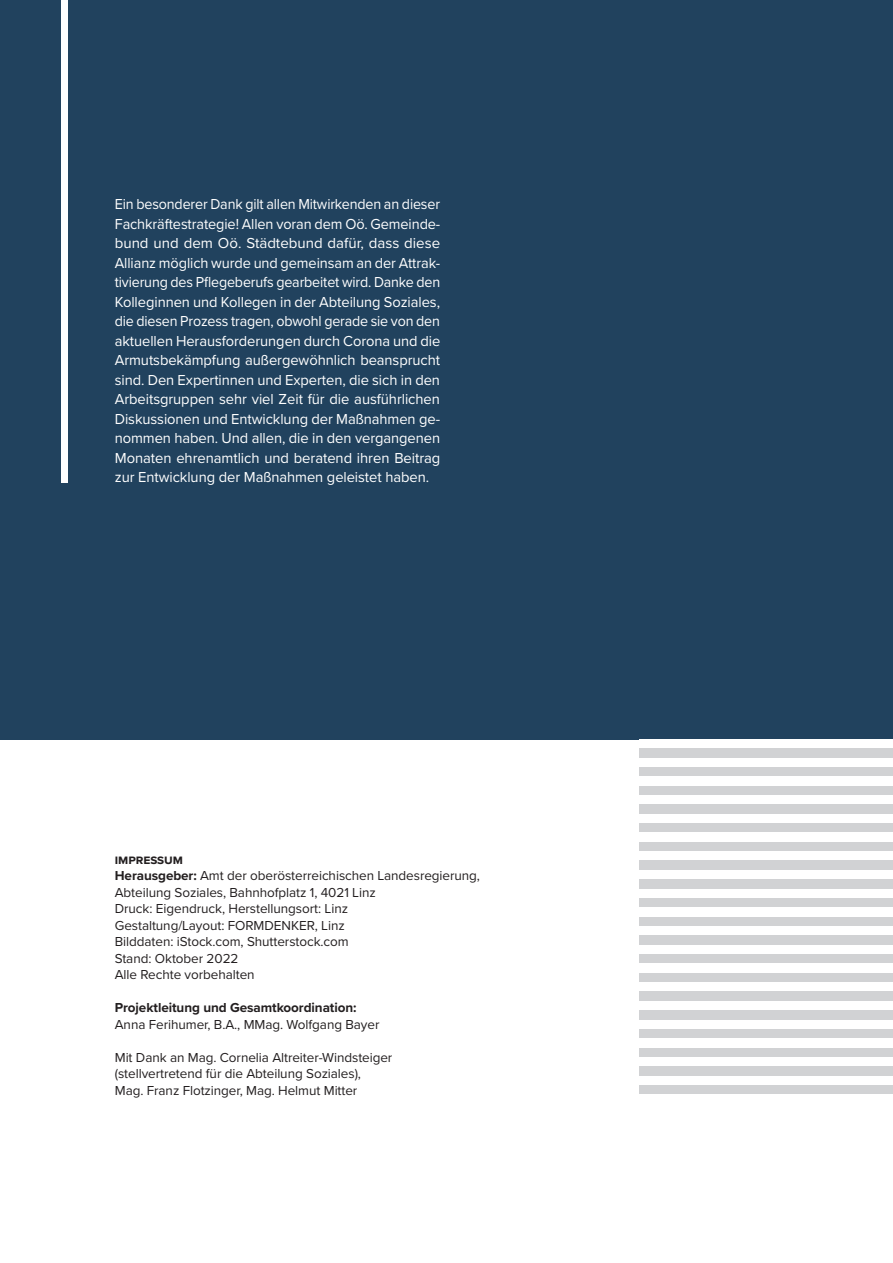
<style>
.page{position:relative;width:893px;height:1263px;background:#fff}
.page>*{position:absolute;margin:0;border:0;box-sizing:border-box;transform-origin:0 0}
.t1{font:15px/19.5px "Proxima Nova";letter-spacing:-.005em;color:#fff;text-align:justify;scale:.95 1}
.t2{font:13.5px/16.5px "Proxima Nova";letter-spacing:-.005em;color:#231f20}
.t3{font:700 13.5px "Proxima Nova";letter-spacing:-.005em;color:#231f20}
.s1{font-weight:700}
</style>
<div class="page">
<div style="left:0;top:0;width:893px;height:739px;background:#21425e"></div>
<div style="left:62px;top:0;width:6px;height:482px;background:#fff"></div>
<div style="left:639px;top:748px;width:254px;height:10px;background:#d1d2d4"></div>
<div style="left:639px;top:767px;width:254px;height:9px;background:#d1d2d4"></div>
<div style="left:639px;top:786px;width:254px;height:9px;background:#d1d2d4"></div>
<div style="left:639px;top:805px;width:254px;height:9px;background:#d1d2d4"></div>
<div style="left:639px;top:823px;width:254px;height:10px;background:#d1d2d4"></div>
<div style="left:639px;top:842px;width:254px;height:9px;background:#d1d2d4"></div>
<div style="left:639px;top:861px;width:254px;height:9px;background:#d1d2d4"></div>
<div style="left:639px;top:879px;width:254px;height:10px;background:#d1d2d4"></div>
<div style="left:639px;top:898px;width:254px;height:9px;background:#d1d2d4"></div>
<div style="left:639px;top:917px;width:254px;height:9px;background:#d1d2d4"></div>
<div style="left:639px;top:936px;width:254px;height:9px;background:#d1d2d4"></div>
<div style="left:639px;top:954px;width:254px;height:10px;background:#d1d2d4"></div>
<div style="left:639px;top:973px;width:254px;height:9px;background:#d1d2d4"></div>
<div style="left:639px;top:992px;width:254px;height:9px;background:#d1d2d4"></div>
<div style="left:639px;top:1010px;width:254px;height:10px;background:#d1d2d4"></div>
<div style="left:639px;top:1029px;width:254px;height:9px;background:#d1d2d4"></div>
<div style="left:639px;top:1048px;width:254px;height:9px;background:#d1d2d4"></div>
<div style="left:639px;top:1066px;width:254px;height:10px;background:#d1d2d4"></div>
<div style="left:639px;top:1085px;width:254px;height:10px;background:#d1d2d4"></div>
<p class="t1" style="left:115px;top:194px;width:344px">Ein besonderer Dank gilt allen Mitwirkenden an dieser Fachkräftestrategie! Allen voran dem Oö. Gemeinde&shy;bund und dem Oö. Städtebund dafür, dass diese Allianz möglich wurde und gemeinsam an der Attrak&shy;tivierung des Pflegeberufs gearbeitet wird. Danke den Kolleginnen und Kollegen in der Abteilung Soziales, die diesen Prozess tragen, obwohl gerade sie von den aktuellen Herausforderungen durch Corona und die Armutsbekämpfung außergewöhnlich beansprucht sind. Den Expertinnen und Experten, die sich in den Arbeitsgruppen sehr viel Zeit für die ausführlichen Diskussionen und Entwicklung der Maßnahmen ge&shy;nommen haben. Und allen, die in den vergangenen Monaten ehrenamtlich und beratend ihren Beitrag zur Entwicklung der Maßnahmen geleistet haben.</p>
<p class="t2" style="left:115px;top:850px;width:367px"><span class="s1">impressum<br>Herausgeber:</span> Amt der oberösterreichischen Landesregierung, Abteilung Soziales, Bahnhofplatz 1, 4021 Linz<br>Druck: Eigendruck, Herstellungsort: Linz<br>Gestaltung/Layout: FORMDENKER, Linz<br>Bilddaten: iStock.com, Shutterstock.com<br>Stand: Oktober 2022<br>Alle Rechte vorbehalten</p>
<p class="t3" style="left:115px;top:997px;width:243px">Projektleitung und Gesamtkoordination:</p>
<p class="t2" style="left:115px;top:1015px;width:266px">Anna Ferihumer, B.A., MMag. Wolfgang Bayer</p>
<p class="t2" style="left:115px;top:1048px;width:279px">Mit Dank an Mag. Cornelia Altreiter-Windsteiger (stellvertretend für die Abteilung Soziales),<br>Mag. Franz Flotzinger, Mag. Helmut Mitter</p>
</div>
